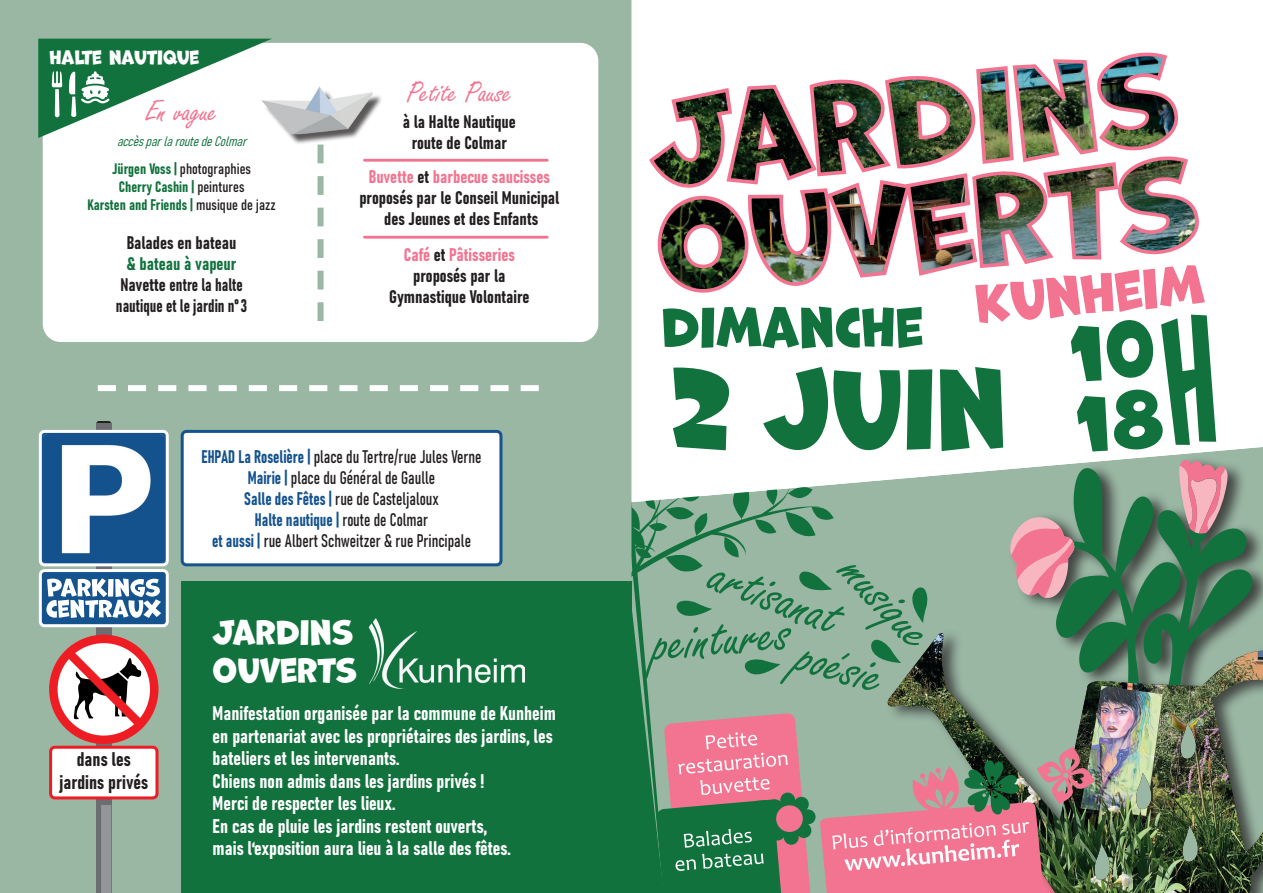
<style>
.page{position:relative;width:1263px;height:893px;background:#fff}
.page>*{position:absolute;margin:0;border:0;box-sizing:border-box;transform-origin:0 0}
.t1{font:31.8px/38.1px "Marvin";color:#fff}
.t2{font:31.5px "Freestyle Script";color:#f27490}
.t3{font:19.5px/22.5px "Bahnschrift";color:#fff}
.t4{font:19.5px/22.5px "Bahnschrift";color:#231f20;text-align:center}
.t5{font:18px/21px "Bahnschrift";color:#231f20;text-align:center}
.t6{font:18px/21px "Bahnschrift";color:#231f20;text-align:center;scale:.9 1}
.t7{font:18px "Bahnschrift";color:#11723d}
.t8{font:18px "Marvin";color:#fff}
.t9{font:15px/18px "Bahnschrift";color:#11723d;text-align:center}
.t10{font:italic 13.5px "Bahnschrift";color:#11723d}
.s1{color:#231f20}
.s2{color:#f27490}
.s3{color:#14538e}
</style>
<div class="page">
<img style="left:1253px;top:633px;width:10px;height:260px">
<img style="left:649px;top:53px;width:549px;height:212px">
<div style="left:0;top:0;width:631px;height:893px;background:#9ab7a4"></div>
<div style="left:181px;top:582px;width:450px;height:311px;background:#11723d"></div>
<div style="left:43px;top:43px;width:555px;height:299px;background:#fff;border-radius:18px"></div>
<div style="left:182px;top:431px;width:319px;height:134px;background:#fff;border-radius:4px"></div>
<div style="left:181px;top:430px;width:321px;height:136px;border:3px solid #14538e;border-radius:4px"></div>
<svg style="left:38px;top:39px;width:234px;height:99px"></svg>
<svg style="left:572px;top:265px;width:681px;height:628px"></svg>
<img style="left:369px;top:619px;width:155px;height:70px">
<hr style="left:363px;top:159px;width:186px;height:3px;background:#f27390">
<hr style="left:363px;top:236px;width:186px;height:3px;background:#f27390">
<div style="left:264px;top:88px;width:119px;height:57px;background:#231f20;opacity:.75"></div>
<img style="left:261px;top:71px;width:112px;height:63px">
<svg style="left:317px;top:145px;width:6px;height:176px"></svg>
<svg style="left:96px;top:421px;width:15px;height:5px"></svg>
<div style="left:96px;top:424px;width:15px;height:469px;background:#6c6d70"></div>
<div style="left:101px;top:805px;width:10px;height:88px;background:#939598"></div>
<div style="left:40px;top:571px;width:127px;height:55px;background:#14538e;border-radius:4px"></div>
<div style="left:39px;top:569px;width:130px;height:58px;border:3px solid #fff;border-radius:4px"></div>
<img style="left:43px;top:434px;width:122px;height:128px">
<div style="left:39px;top:430px;width:130px;height:136px;border:3px solid #fff;border-radius:4px"></div>
<svg style="left:46px;top:578px;width:115px;height:40px"></svg>
<svg style="left:49px;top:635px;width:109px;height:109px"></svg>
<div style="left:51px;top:747px;width:106px;height:51px;background:#fff;border-radius:4px"></div>
<div style="left:49px;top:746px;width:109px;height:53px;border:3px solid #ec1d25;border-radius:4px"></div>
<svg style="left:98px;top:385px;width:441px;height:6px"></svg>
<p class="t8" style="left:49px;top:48px;width:151px">HALTE NAUTIQUE</p>
<h2 class="t2" style="left:146px;top:94px;width:73px">En vague</h2>
<p class="t10" style="left:117px;top:131px;width:136px">accèsparlaroutedeColmar</p>
<p class="t9" style="left:87px;top:159px;width:190px">Jürgen Voss | <span class="s1">photographies<br></span>Cherry Cashin | <span class="s1">peintures<br></span>Karsten and Friends | <span class="s1">musique de jazz</span></p>
<p class="t5" style="left:127px;top:231px;width:111px">Balades en bateau</p>
<p class="t7" style="left:127px;top:250px;width:111px">&amp; bateau à vapeur</p>
<p class="t5" style="left:116px;top:273px;width:133px;text-align:left">Navette entre la halte nautique et le jardin n°3</p>
<h2 class="t2" style="left:407px;top:75px;width:107px">Petite Pause</h2>
<p class="t5" style="left:403px;top:109px;width:115px">à la Halte Nautique route de Colmar</p>
<p class="t5" style="left:359px;top:165px;width:202px"><span class="s2">Buvette</span> et <span class="s2">barbecue saucisses </span>proposés par le Conseil Municipal des Jeunes et des Enfants</p>
<p class="t5" style="left:389px;top:243px;width:142px"><span class="s2">Café</span> et <span class="s2">Pâtisseries </span>proposés par la<br>Gymnastique Volontaire</p>
<p class="t6" style="left:202px;top:445px;width:312px"><span class="s3">EHPAD La Roselière |</span> place du Tertre/rue Jules Verne <span class="s3">Mairie |</span> place du Général de Gaulle<br><span class="s3">Salle des Fêtes |</span> rue de Casteljaloux<br><span class="s3">Halte nautique |</span> route de Colmar<br><span class="s3">et aussi |</span> rue Albert Schweitzer &amp; rue Principale</p>
<p class="t4" style="left:60px;top:747px;width:90px">dans les jardins privés</p>
<h1 class="t1" style="left:213px;top:614px;width:146px">JARDINS<br>OUVERTS</h1>
<p class="t3" style="left:213px;top:701px;width:345px">Manifestation organisée par la commune de Kunheim en partenariat avec les propriétaires des jardins, les bateliers et les intervenants.<br>Chiens non admis dans les jardins privés !<br>Merci de respecter les lieux.<br>En cas de pluie les jardins restent ouverts,<br>mais l‘exposition aura lieu à la salle des fêtes.</p>
</div>
